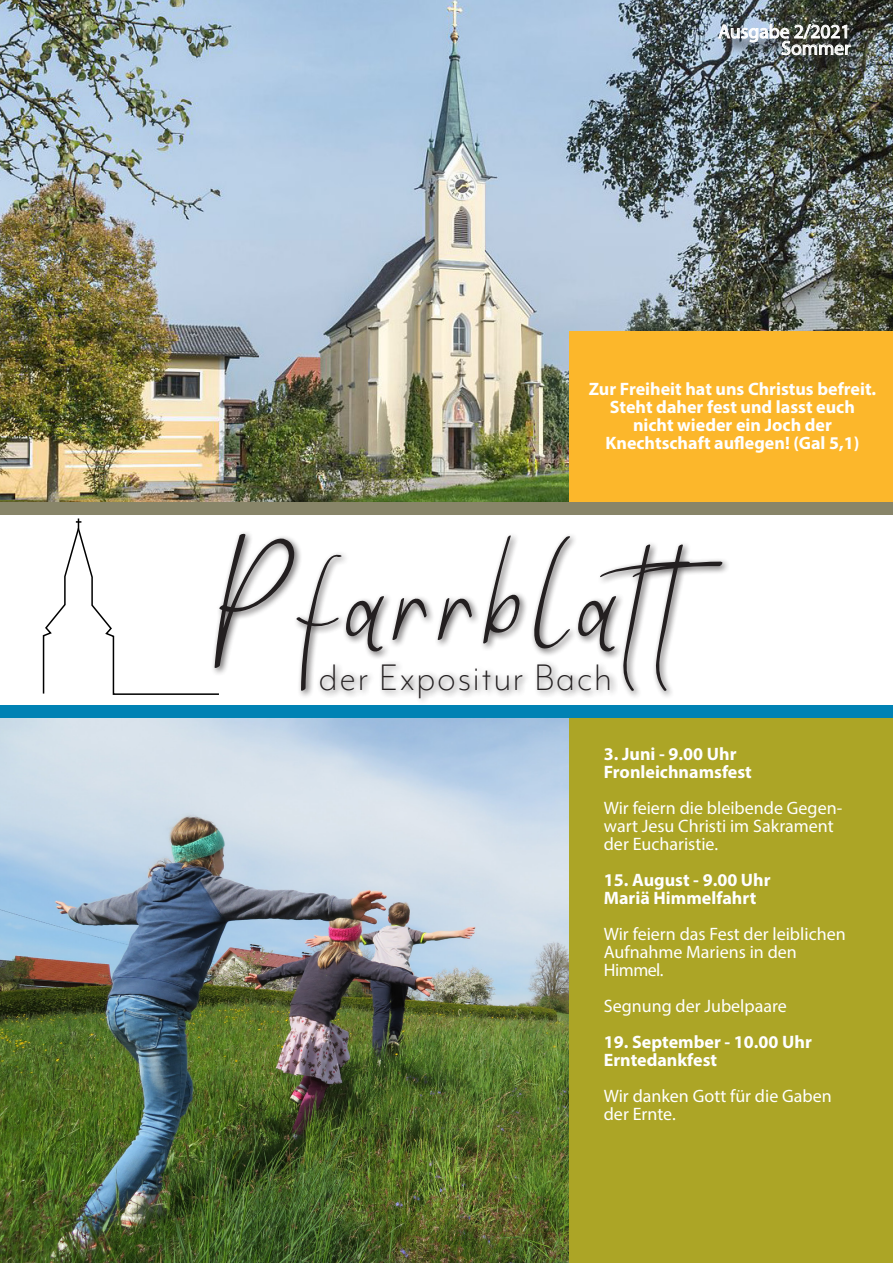
<style>
.page{position:relative;width:893px;height:1263px;background:#fff}
.page>*{position:absolute;margin:0;border:0;box-sizing:border-box;transform-origin:0 0}
.t1{font:108px "Melly Thoughtie";letter-spacing:.11em;color:#231f20}
.t2{font:300 42.45px "Mr Eaves Mod OT";letter-spacing:.04em;color:#231f20}
.t3{font:19.5px "Myriad Pro";color:#fff}
.t4{font:700 18px/18px "Myriad Pro";color:#fff}
.t5{font:18px/18px "Myriad Pro";color:#fff}
</style>
<div class="page">
<img style="left:0;top:718px;width:570px;height:545px">
<img style="left:0;top:0;width:893px;height:502px">
<div style="left:570px;top:716px;width:323px;height:547px;background:#aca526"></div>
<div style="left:570px;top:332px;width:323px;height:170px;background:#fcb72b"></div>
<div style="left:722px;top:26px;width:147px;height:47px;background:#231f20;opacity:.75"></div>
<img style="left:718px;top:5px;width:133px;height:72px">
<div style="left:0;top:705px;width:893px;height:13px;background:#0082b4"></div>
<div style="left:0;top:502px;width:893px;height:12px;background:#888569"></div>
<div style="left:316px;top:660px;width:302px;height:46px;background:#fff"></div>
<svg style="left:42px;top:518px;width:169px;height:177px"></svg>
<div style="left:119px;top:636px;width:107px;height:53px;background:#fff"></div>
<div style="left:211px;top:530px;width:520px;height:170px;background:#231f20;opacity:.75"></div>
<p class="t3" style="left:718px;top:19px;width:134px">Ausgabe 2/2021</p>
<p class="t3" style="left:781px;top:36px;width:71px">Sommer</p>
<p class="t4" style="left:589px;top:380px;width:289px;text-align:center">Zur Freiheit hat uns Christus befreit.<br>Steht daher fest und lasst euch</p>
<p class="t4" style="left:633px;top:416px;width:200px">nicht wieder ein Joch der</p>
<p class="t4" style="left:605px;top:434px;width:256px">Knechtschaft auflegen! (Gal 5,1)</p>
<p class="t1" style="left:209px;top:539px;width:548px">Pfarrblatt</p>
<p class="t2" style="left:319px;top:654px;width:295px">der Expositur Bach</p>
<p class="t4" style="left:604px;top:744px;width:134px">3. Juni - 9.00 Uhr</p>
<p class="t4" style="left:604px;top:762px;width:150px">Fronleichnamsfest</p>
<p class="t5" style="left:604px;top:798px;width:240px">Wir feiern die bleibende Gegen&shy;wart Jesu Christi im Sakrament der Eucharistie.</p>
<p class="t4" style="left:604px;top:870px;width:168px">15. August - 9.00 Uhr<br>Mariä Himmelfahrt</p>
<p class="t5" style="left:604px;top:924px;width:243px">Wir feiern das Fest der leiblichen<br>Aufnahme Mariens in den<br>Himmel.</p>
<p class="t5" style="left:604px;top:996px;width:185px">Segnung der Jubelpaare</p>
<p class="t4" style="left:604px;top:1032px;width:210px">19. September - 10.00 Uhr<br>Erntedankfest</p>
<p class="t5" style="left:604px;top:1086px;width:230px">Wir danken Gott für die Gaben der Ernte.</p>
</div>
